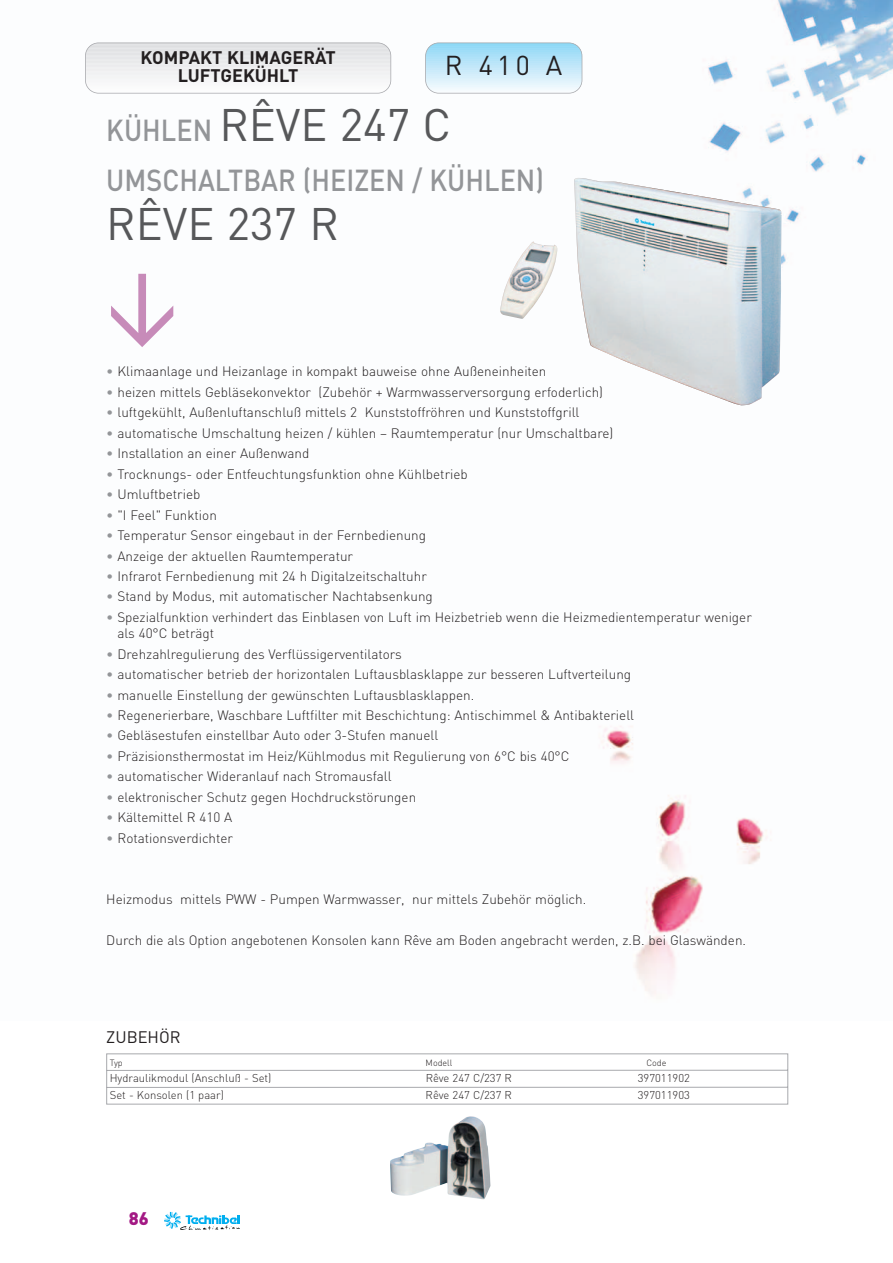
<style>
.page{position:relative;width:893px;height:1263px;background:#fff}
.page>*{position:absolute;margin:0;border:0;box-sizing:border-box;transform-origin:0 0}
.t1{font:500 79.5px "DIN";color:#c78bb9}
.t2{font:45px "DIN";color:#57585a}
.t3{font:500 30px "DIN";color:#939598;scale:.9 1}
.t4{font:27px "DIN";color:#231f20}
.t5{font:700 18px/18px "DIN";color:#231f20;text-align:center}
.t6{font:900 18px "DIN";color:#a31984}
.t7{font:16.5px "DIN";color:#231f20}
.t8{font:300 13.5px/16.2px "DIN";color:#231f20}
.t9{font:300 11.25px "DIN";color:#231f20}
.t10{font:300 9px "DIN";color:#231f20}
.s1{font-weight:500;font-size:30px;color:#939598}
.s2{color:#939598}
</style>
<div class="page">
<img style="left:96px;top:0;width:797px;height:994px">
<svg style="left:91px;top:43px;width:300px;height:2px"></svg>
<hr style="left:85px;top:45px;width:306px;height:3px;background:#dedfe1">
<hr style="left:85px;top:48px;width:306px;height:3px;background:#e0e1e3">
<hr style="left:85px;top:50px;width:306px;height:4px;background:#e1e2e4">
<hr style="left:85px;top:54px;width:306px;height:4px;background:#e4e5e7">
<hr style="left:85px;top:58px;width:306px;height:4px;background:#e7e8e9">
<hr style="left:85px;top:62px;width:306px;height:4px;background:#eaebec">
<hr style="left:85px;top:66px;width:306px;height:4px;background:#ededee">
<hr style="left:85px;top:70px;width:306px;height:4px;background:#f0f0f1">
<hr style="left:85px;top:74px;width:306px;height:4px;background:#f2f3f4">
<hr style="left:85px;top:77px;width:306px;height:3px;background:#f4f5f5">
<hr style="left:85px;top:80px;width:306px;height:3px;background:#f6f6f7">
<hr style="left:85px;top:83px;width:306px;height:3px;background:#f8f8f9">
<hr style="left:85px;top:85px;width:306px;height:4px;background:#fafafa">
<hr style="left:85px;top:89px;width:306px;height:4px;background:#fdfdfd">
<div style="left:85px;top:43px;width:306px;height:51px;border:2px solid #a8a9ad;border-radius:14px"></div>
<hr style="left:426px;top:43px;width:156px;height:1px;background:#70d0f6">
<hr style="left:426px;top:44px;width:156px;height:1px;background:#74d1f6">
<hr style="left:426px;top:45px;width:156px;height:1px;background:#76d2f6">
<hr style="left:426px;top:46px;width:156px;height:1px;background:#7ad3f6">
<hr style="left:426px;top:47px;width:156px;height:1px;background:#7dd3f6">
<hr style="left:426px;top:48px;width:156px;height:1px;background:#80d4f7">
<hr style="left:426px;top:49px;width:156px;height:1px;background:#83d5f7">
<hr style="left:426px;top:50px;width:156px;height:1px;background:#86d6f7">
<hr style="left:426px;top:51px;width:156px;height:1px;background:#8ad7f7">
<hr style="left:426px;top:52px;width:156px;height:1px;background:#8dd7f7">
<hr style="left:426px;top:53px;width:156px;height:1px;background:#91d8f7">
<hr style="left:426px;top:54px;width:156px;height:1px;background:#93d9f7">
<hr style="left:426px;top:55px;width:156px;height:1px;background:#97daf8">
<hr style="left:426px;top:56px;width:156px;height:1px;background:#99dbf8">
<hr style="left:426px;top:57px;width:156px;height:1px;background:#9cdcf8">
<hr style="left:426px;top:58px;width:156px;height:1px;background:#9fddf8">
<hr style="left:426px;top:59px;width:156px;height:1px;background:#a1ddf8">
<hr style="left:426px;top:60px;width:156px;height:1px;background:#a4def8">
<hr style="left:426px;top:61px;width:156px;height:1px;background:#a7dff9">
<hr style="left:426px;top:62px;width:156px;height:1px;background:#aae0f9">
<hr style="left:426px;top:63px;width:156px;height:1px;background:#ace1f9">
<hr style="left:426px;top:64px;width:156px;height:1px;background:#b0e2f9">
<hr style="left:426px;top:65px;width:156px;height:1px;background:#b2e2f9">
<hr style="left:426px;top:66px;width:156px;height:1px;background:#b5e3f9">
<hr style="left:426px;top:67px;width:156px;height:1px;background:#b7e4f9">
<hr style="left:426px;top:68px;width:156px;height:1px;background:#bbe5fa">
<hr style="left:426px;top:69px;width:156px;height:1px;background:#bde6fa">
<hr style="left:426px;top:70px;width:156px;height:1px;background:#bfe7fa">
<hr style="left:426px;top:71px;width:156px;height:1px;background:#c2e8fa">
<hr style="left:426px;top:72px;width:156px;height:1px;background:#c4e9fa">
<hr style="left:426px;top:73px;width:156px;height:1px;background:#c7eafa">
<hr style="left:426px;top:74px;width:156px;height:1px;background:#caebfb">
<hr style="left:426px;top:75px;width:156px;height:1px;background:#cdecfb">
<hr style="left:426px;top:76px;width:156px;height:1px;background:#cfedfb">
<hr style="left:426px;top:77px;width:156px;height:1px;background:#d2eefb">
<hr style="left:426px;top:78px;width:156px;height:1px;background:#d4effb">
<hr style="left:426px;top:79px;width:156px;height:1px;background:#d7f0fb">
<hr style="left:426px;top:80px;width:156px;height:1px;background:#d9f1fb">
<hr style="left:426px;top:81px;width:156px;height:1px;background:#dcf2fc">
<hr style="left:426px;top:82px;width:156px;height:1px;background:#dff3fc">
<hr style="left:426px;top:83px;width:156px;height:1px;background:#e1f4fc">
<hr style="left:426px;top:84px;width:156px;height:1px;background:#e5f5fc">
<hr style="left:426px;top:85px;width:156px;height:1px;background:#e7f6fd">
<hr style="left:426px;top:86px;width:156px;height:1px;background:#eaf7fd">
<hr style="left:426px;top:87px;width:156px;height:1px;background:#edf8fd">
<hr style="left:426px;top:88px;width:156px;height:1px;background:#f0f9fd">
<hr style="left:426px;top:89px;width:156px;height:1px;background:#f2fafd">
<hr style="left:426px;top:90px;width:156px;height:1px;background:#f6fbfe">
<hr style="left:426px;top:91px;width:156px;height:1px;background:#f8fcfe">
<hr style="left:426px;top:92px;width:156px;height:1px;background:#fafdfe">
<hr style="left:426px;top:93px;width:156px;height:1px;background:#fcfefe">
<div style="left:425px;top:43px;width:157px;height:51px;border:2px solid #a8a9ad;border-radius:14px"></div>
<svg style="left:164px;top:1212px;width:76px;height:18px"></svg>
<img style="left:500px;top:241px;width:57px;height:78px">
<img style="left:574px;top:178px;width:208px;height:227px">
<img style="left:390px;top:1116px;width:100px;height:83px">
<svg style="left:106px;top:1053px;width:683px;height:52px"></svg>
<h3 class="t5" style="left:140px;top:51px;width:197px">KOMPAKT KLIMAGERÄT<br>LUFTGEKÜHLT</h3>
<h3 class="t4" style="left:445px;top:56px;width:119px">R 410 A</h3>
<h2 class="t2" style="left:106px;top:109px;width:346px"><span class="s1">KÜHLEN</span> RÊVE 247 C</h2>
<h3 class="t3" style="left:106px;top:169px;width:488px">UMSCHALTBAR (HEIZEN / KÜHLEN)</h3>
<h2 class="t2" style="left:106px;top:208px;width:234px">RÊVE 237 R</h2>
<h1 class="t1" style="left:177px;top:270px;width:83px;rotate:90deg">&gt;</h1>
<p class="t8" style="left:106px;top:365px;width:442px"><span class="s2">•</span> Klimaanlage und Heizanlage in kompakt bauweise ohne Außeneinheiten</p>
<p class="t8" style="left:106px;top:386px;width:498px"><span class="s2">•</span> heizen mittels Gebläsekonvektor (Zubehör + Warmwasserversorgung erfoderlich)</p>
<p class="t8" style="left:106px;top:406px;width:475px"><span class="s2">•</span> luftgekühlt, Außenluftanschluß mittels 2 Kunststoffröhren und Kunststoffgrill</p>
<p class="t8" style="left:106px;top:426px;width:508px"><span class="s2">•</span> automatische Umschaltung heizen / kühlen – Raumtemperatur (nur Umschaltbare)</p>
<p class="t8" style="left:106px;top:447px;width:205px"><span class="s2">•</span> Installation an einer Außenwand</p>
<p class="t8" style="left:106px;top:467px;width:363px"><span class="s2">•</span> Trocknungs- oder Entfeuchtungsfunktion ohne Kühlbetrieb</p>
<p class="t8" style="left:106px;top:488px;width:96px"><span class="s2">•</span> Umluftbetrieb</p>
<p class="t8" style="left:106px;top:508px;width:112px"><span class="s2">•</span> "I Feel" Funktion</p>
<p class="t8" style="left:106px;top:529px;width:321px"><span class="s2">•</span> Temperatur Sensor eingebaut in der Fernbedienung</p>
<p class="t8" style="left:106px;top:549px;width:248px"><span class="s2">•</span> Anzeige der aktuellen Raumtemperatur</p>
<p class="t8" style="left:106px;top:570px;width:322px"><span class="s2">•</span> Infrarot Fernbedienung mit 24 h Digitalzeitschaltuhr</p>
<p class="t8" style="left:106px;top:590px;width:328px"><span class="s2">•</span> Stand by Modus, mit automatischer Nachtabsenkung</p>
<p class="t8" style="left:117px;top:611px;width:636px;text-indent:-11px"><span class="s2">•</span> Spezialfunktion verhindert das Einblasen von Luft im Heizbetrieb wenn die Heizmedientemperatur weniger als 40°C beträgt</p>
<p class="t8" style="left:106px;top:647px;width:297px"><span class="s2">•</span> Drehzahlregulierung des Verflüssigerventilators</p>
<p class="t8" style="left:106px;top:668px;width:526px"><span class="s2">•</span> automatischer betrieb der horizontalen Luftausblasklappe zur besseren Luftverteilung</p>
<p class="t8" style="left:106px;top:688px;width:369px"><span class="s2">•</span> manuelle Einstellung der gewünschten Luftausblasklappen.</p>
<p class="t8" style="left:106px;top:709px;width:529px"><span class="s2">•</span> Regenerierbare, Waschbare Luftfilter mit Beschichtung: Antischimmel &amp; Antibakteriell</p>
<p class="t8" style="left:106px;top:729px;width:333px"><span class="s2">•</span> Gebläsestufen einstellbar Auto oder 3-Stufen manuell</p>
<p class="t8" style="left:106px;top:749px;width:465px"><span class="s2">•</span> Präzisionsthermostat im Heiz/Kühlmodus mit Regulierung von 6°C bis 40°C</p>
<p class="t8" style="left:106px;top:770px;width:287px"><span class="s2">•</span> automatischer Wideranlauf nach Stromausfall</p>
<p class="t8" style="left:106px;top:790px;width:311px"><span class="s2">•</span> elektronischer Schutz gegen Hochdruckstörungen</p>
<p class="t8" style="left:106px;top:811px;width:128px"><span class="s2">•</span> Kältemittel R 410 A</p>
<p class="t8" style="left:106px;top:831px;width:128px"><span class="s2">•</span> Rotationsverdichter</p>
<p class="t8" style="left:106px;top:893px;width:482px">Heizmodus mittels PWW - Pumpen Warmwasser, nur mittels Zubehör möglich.</p>
<p class="t8" style="left:106px;top:933px;width:641px">Durch die als Option angebotenen Konsolen kann Rêve am Boden angebracht werden, z.B. bei Glaswänden.</p>
<p class="t7" style="left:106px;top:1031px;width:76px">ZUBEHÖR</p>
<p class="t10" style="left:110px;top:1060px;width:15px">Typ</p>
<p class="t10" style="left:426px;top:1060px;width:28px">Modell</p>
<p class="t10" style="left:646px;top:1060px;width:22px">Code</p>
<p class="t9" style="left:110px;top:1074px;width:163px">Hydraulikmodul (Anschluß - Set)</p>
<p class="t9" style="left:426px;top:1074px;width:88px">Rêve 247 C/237 R</p>
<p class="t9" style="left:638px;top:1074px;width:54px">397011902</p>
<p class="t9" style="left:110px;top:1091px;width:116px">Set - Konsolen (1 paar)</p>
<p class="t9" style="left:426px;top:1091px;width:88px">Rêve 247 C/237 R</p>
<p class="t9" style="left:638px;top:1091px;width:54px">397011903</p>
<h3 class="t6" style="left:129px;top:1212px;width:22px">86</h3>
</div>
